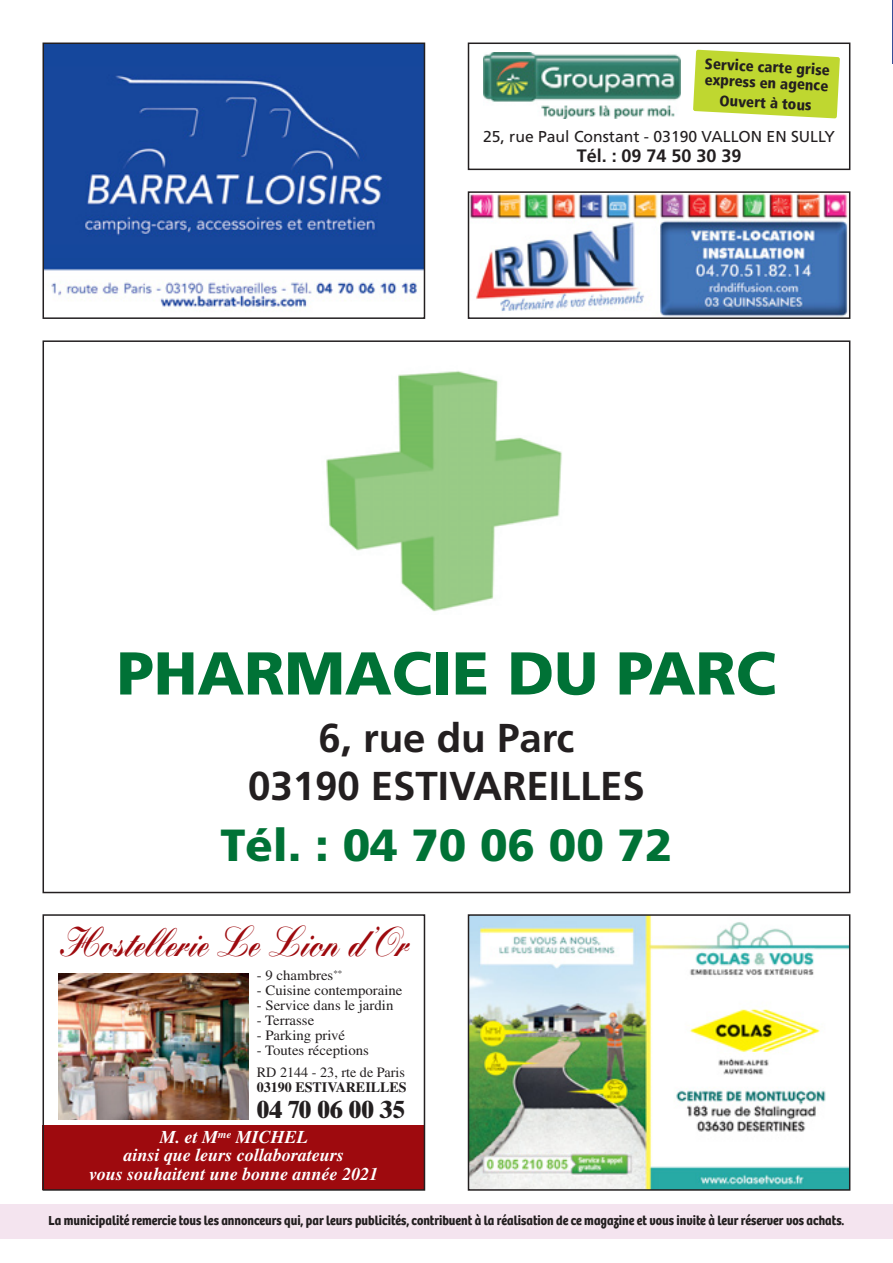
<style>
.page{position:relative;width:893px;height:1263px;background:#fff}
.page>*{position:absolute;margin:0;border:0;box-sizing:border-box;transform-origin:0 0}
.t1{font:900 60.3px "Frutiger";color:#007236}
.t2{font:900 45px "Frutiger";color:#007236}
.t3{font:900 40.5px "Kuenstler Script";color:#9e0a0e;scale:.78 1}
.t4{font:700 40.2px/48.3px "Frutiger";color:#231f20;text-align:center}
.t5{font:800 24px "Times";color:#231f20}
.t6{font:italic 700 18px/18.8px "Times";color:#fff;text-align:center}
.t7{font:700 18px "Frutiger";color:#231f20}
.t8{font:15.75px "Frutiger";color:#231f20}
.t9{font:900 condensed 15.15px/15.9px "Frutiger";color:#231f20}
.t10{font:14.25px/21.5px "Times";color:#231f20;scale:1.04 1}
.t11{font:700 14.25px "Times";color:#231f20}
.t12{font:700 13.5px "Bree";color:#231f20;scale:.9 1}
</style>
<div class="page">
<img style="left:892px;top:0;width:1px;height:64px">
<img style="left:471px;top:194px;width:376px;height:122px">
<div style="left:468px;top:191px;width:382px;height:128px;border:2px solid #231f20"></div>
<img style="left:484px;top:52px;width:197px;height:67px">
<div style="left:468px;top:43px;width:382px;height:127px;border:2px solid #231f20"></div>
<svg style="left:693px;top:50px;width:147px;height:68px;background:#c6db48"></svg>
<img style="left:326px;top:371px;width:236px;height:241px">
<div style="left:0;top:1204px;width:893px;height:34px;background:#f4e4ef"></div>
<img style="left:46px;top:46px;width:376px;height:266px">
<div style="left:43px;top:43px;width:382px;height:276px;border:2px solid #231f20"></div>
<img style="left:471px;top:917px;width:376px;height:271px">
<div style="left:468px;top:914px;width:382px;height:277px;border:2px solid #231f20"></div>
<div style="left:43px;top:1125px;width:382px;height:64px;background:#9e0a0e"></div>
<div style="left:43px;top:914px;width:382px;height:277px;border:2px solid #231f20"></div>
<img style="left:58px;top:973px;width:190px;height:147px">
<p class="t9" style="left:705px;top:57px;width:127px;rotate:3deg">Service carte grise express en agence</p>
<p class="t9" style="left:720px;top:94px;width:94px;rotate:3deg">Ouvert à tous</p>
<p class="t8" style="left:483px;top:130px;width:353px">25, rue Paul Constant - 03190 VALLON EN SULLY</p>
<h3 class="t7" style="left:577px;top:149px;width:166px">Tél. : 09 74 50 30 39</h3>
<h1 class="t1" style="left:117px;top:649px;width:661px">PHARMACIE DU PARC</h1>
<h3 class="t4" style="left:248px;top:717px;width:398px">6, rue du Parc<br>03190 ESTIVAREILLES</h3>
<h2 class="t2" style="left:220px;top:827px;width:454px">Tél. : 04 70 06 00 72</h2>
<h3 class="t3" style="left:60px;top:931px;width:448px">Hostellerie Le Lion d’Or</h3>
<p class="t10" style="left:257px;top:966px;width:84px">- 9 chambres<sup>**</sup></p>
<p class="t10" style="left:257px;top:981px;width:142px">- Cuisine contemporaine</p>
<p class="t10" style="left:257px;top:996px;width:133px">- Service dans le jardin</p>
<p class="t10" style="left:257px;top:1011px;width:57px">- Terrasse</p>
<p class="t10" style="left:257px;top:1026px;width:86px">- Parking privé</p>
<p class="t10" style="left:257px;top:1041px;width:144px">- Toutes réceptions<br>RD 2144 - 23, rte de Paris</p>
<p class="t11" style="left:257px;top:1082px;width:151px">03190 ESTIVAREILLES</p>
<h3 class="t5" style="left:257px;top:1101px;width:150px">04 70 06 00 35</h3>
<h3 class="t6" style="left:89px;top:1129px;width:291px">M. et M<sup>me</sup> MICHEL<br>ainsi que leurs collaborateurs<br>vous souhaitent une bonne année 2021</h3>
<p class="t12" style="left:49px;top:1216px;width:886px">La municipalité remercie tous les annonceurs qui, par leurs publicités, contribuent à la réalisation de ce magazine et vous invite à leur réserver vos achats.</p>
</div>
